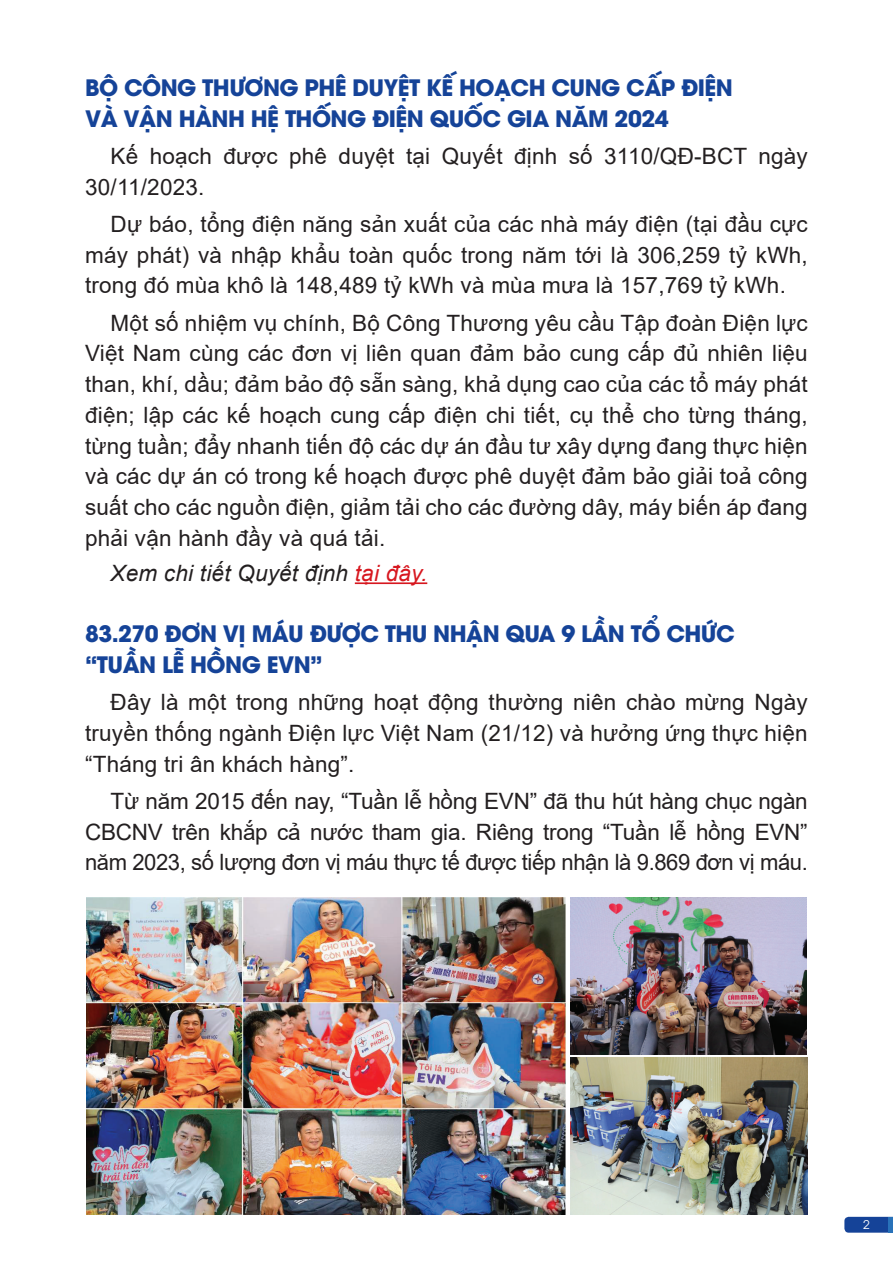
<style>
.page{position:relative;width:893px;height:1263px;background:#fff}
.page>*{position:absolute;margin:0;border:0;box-sizing:border-box;transform-origin:0 0}
.t1{font:22.5px/30.8px "Arial";letter-spacing:.01em;color:#231f20;text-align:justify}
.t2{font:700 22.5px/30.8px "UTM Avo";letter-spacing:-.025em;color:#154398}
.t3{font:italic 22.5px "Arial";letter-spacing:.01em;color:#231f20}
.t4{font:12px "UTM Avo";color:#fff}
.s1{color:#d7171f}
</style>
<div class="page">
<svg style="left:844px;top:1217px;width:45px;height:16px"></svg>
<hr style="left:889px;top:1217px;width:4px;height:16px;background:#2972b9">
<img style="left:571px;top:1057px;width:236px;height:158px">
<img style="left:571px;top:897px;width:235px;height:158px">
<img style="left:86px;top:897px;width:479px;height:318px">
<hr style="left:355px;top:582px;width:72px;height:2px;background:#d7171f">
<p class="t2" style="left:85px;top:70px;width:649px">BỘ CÔNG THƯƠNG PHÊ DUYỆT KẾ HOẠCH CUNG CẤP ĐIỆN<br>VÀ VẬN HÀNH HỆ THỐNG ĐIỆN QUỐC GIA NĂM 2024</p>
<p class="t1" style="left:85px;top:141px;width:724px;text-indent:26px">Kế hoạch được phê duyệt tại Quyết định số 3110/QĐ-BCT ngày<br>30/11/2023.</p>
<p class="t1" style="left:85px;top:209px;width:724px;text-indent:26px">Dự báo, tổng điện năng sản xuất của các nhà máy điện (tại đầu cực máy phát) và nhập khẩu toàn quốc trong năm tới là 306,259 tỷ kWh, trong đó mùa khô là 148,489 tỷ kWh và mùa mưa là 157,769 tỷ kWh.</p>
<p class="t1" style="left:85px;top:307px;width:724px;text-indent:26px">Một số nhiệm vụ chính, Bộ Công Thương yêu cầu Tập đoàn Điện lực Việt Nam cùng các đơn vị liên quan đảm bảo cung cấp đủ nhiên liệu than, khí, dầu; đảm bảo độ sẵn sàng, khả dụng cao của các tổ máy phát điện; lập các kế hoạch cung cấp điện chi tiết, cụ thể cho từng tháng, từng tuần; đẩy nhanh tiến độ các dự án đầu tư xây dựng đang thực hiện và các dự án có trong kế hoạch được phê duyệt đảm bảo giải toả công suất cho các nguồn điện, giảm tải cho các đường dây, máy biến áp đang phải vận hành đầy và quá tải.</p>
<p class="t3" style="left:111px;top:558px;width:318px">Xem chi tiết Quyết định <span class="s1">tại đây.</span></p>
<p class="t2" style="left:85px;top:616px;width:647px">83.270 ĐƠN VỊ MÁU ĐƯỢC THU NHẬN QUA 9 LẦN TỔ CHỨC “TUẦN LỄ HỒNG EVN ”</p>
<p class="t1" style="left:85px;top:687px;width:724px;text-indent:26px">Đây là một trong những hoạt động thường niên chào mừng Ngày truyền thống ngành Điện lực Việt Nam (21/12) và hưởng ứng thực hiện “Tháng tri ân khách hàng”.</p>
<p class="t1" style="left:85px;top:785px;width:724px;text-indent:26px">Từ năm 2015 đến nay, “Tuần lễ hồng EVN” đã thu hút hàng chục ngàn CBCNV trên khắp cả nước tham gia. Riêng trong “Tuần lễ hồng EVN” năm 2023, số lượng đơn vị máu thực tế được tiếp nhận là 9.869 đơn vị máu.</p>
<p class="t4" style="left:863px;top:1215px;width:8px">2</p>
</div>
